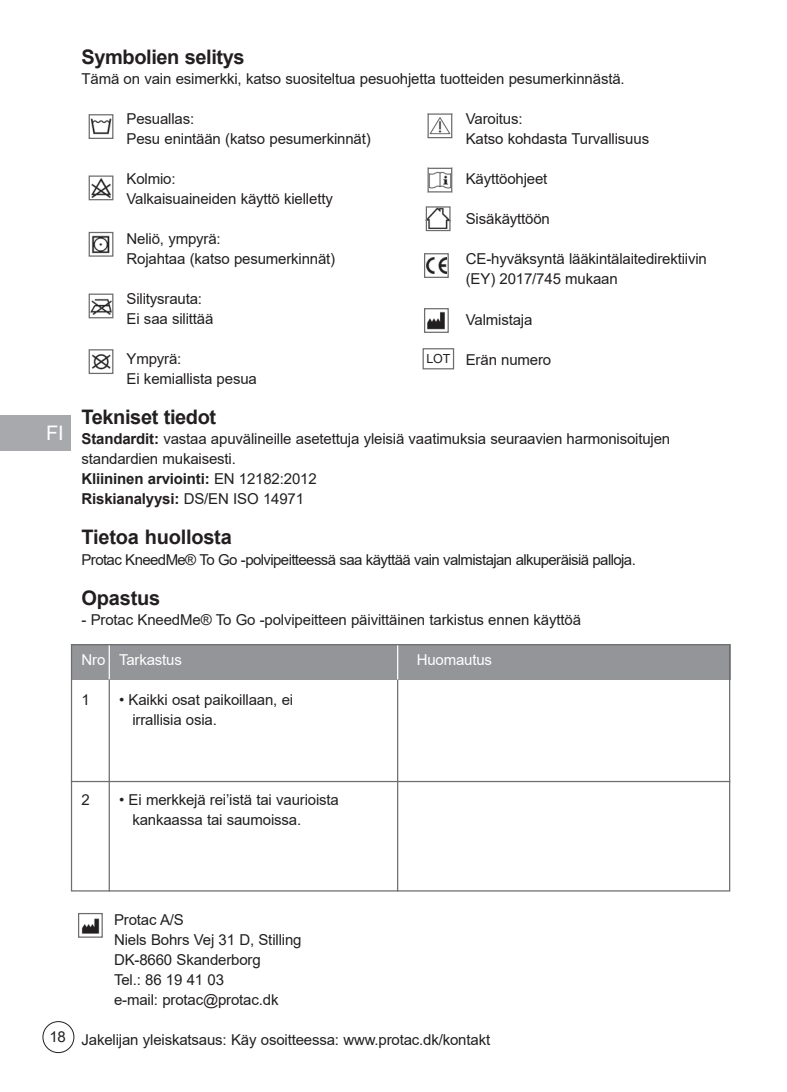
<style>
.page{position:relative;width:787px;height:1092px;background:#fff}
.page>*{position:absolute;margin:0;border:0;box-sizing:border-box;transform-origin:0 0}
.t1{font:700 20px "Arial";letter-spacing:-.02em;color:#231f20}
.t2{font:20px "Arial";color:#fff}
.t3{font:15px/20px "Arial";letter-spacing:-.01em;color:#231f20}
.t4{font:15px "Arial";letter-spacing:-.04em;color:#231f20}
.t5{font:15px "Arial";letter-spacing:-.01em;color:#fff}
.s1{font-weight:700}
.s2{font-size:12.5px}
</style>
<div class="page">
<div style="left:43px;top:1021px;width:31px;height:31px;border:1px solid #231f20;border-radius:50%"></div>
<div style="left:71px;top:644px;width:659px;height:35px;background:#939598"></div>
<div style="left:71px;top:644px;width:659px;height:247px;border:1px solid #6c6d70"></div>
<hr style="left:71px;top:780px;width:659px;height:2px;background:#6c6d70">
<hr style="left:397px;top:679px;width:1px;height:212px;background:#6c6d70">
<hr style="left:397px;top:645px;width:1px;height:34px;background:#fff">
<hr style="left:109px;top:645px;width:1px;height:34px;background:#fff">
<hr style="left:109px;top:679px;width:1px;height:212px;background:#6c6d70">
<img style="left:80px;top:914px;width:21px;height:20px">
<div style="left:78px;top:912px;width:25px;height:25px;border:1px solid #6c6d70"></div>
<div style="left:0;top:415px;width:71px;height:35px;background:#a8a9ad"></div>
<img style="left:429px;top:117px;width:21px;height:18px">
<div style="left:427px;top:113px;width:25px;height:25px;border:1px solid #6c6d70"></div>
<img style="left:91px;top:178px;width:20px;height:19px">
<div style="left:89px;top:175px;width:24px;height:25px;border:1px solid #6c6d70"></div>
<img style="left:429px;top:171px;width:21px;height:18px">
<div style="left:427px;top:168px;width:25px;height:24px;border:1px solid #6c6d70"></div>
<img style="left:91px;top:235px;width:19px;height:19px">
<div style="left:89px;top:232px;width:24px;height:25px;border:1px solid #6c6d70"></div>
<img style="left:428px;top:208px;width:20px;height:20px">
<div style="left:426px;top:206px;width:24px;height:25px;border:1px solid #6c6d70"></div>
<img style="left:91px;top:298px;width:20px;height:16px">
<div style="left:89px;top:293px;width:24px;height:25px;border:1px solid #6c6d70"></div>
<img style="left:427px;top:258px;width:19px;height:15px">
<div style="left:424px;top:253px;width:25px;height:25px;border:1px solid #6c6d70"></div>
<img style="left:427px;top:311px;width:18px;height:19px">
<div style="left:424px;top:308px;width:25px;height:25px;border:1px solid #6c6d70"></div>
<img style="left:91px;top:354px;width:20px;height:16px">
<div style="left:89px;top:349px;width:24px;height:25px;border:1px solid #6c6d70"></div>
<img style="left:91px;top:118px;width:20px;height:17px">
<div style="left:89px;top:114px;width:24px;height:25px;border:1px solid #6c6d70"></div>
<div style="left:422px;top:348px;width:32px;height:21px;border:1px solid #6c6d70"></div>
<h1 class="t2" style="left:46px;top:419px;width:19px">FI</h1>
<h1 class="t1" style="left:81px;top:43px;width:165px">Symbolien selitys</h1>
<p class="t3" style="left:81px;top:69px;width:544px">Tämä on vain esimerkki, katso suositeltua pesuohjetta tuotteiden pesumerkinnästä.</p>
<p class="t3" style="left:126px;top:109px;width:246px">Pesuallas:<br>Pesu enintään (katso pesumerkinnät)</p>
<p class="t3" style="left:126px;top:169px;width:208px">Kolmio:<br>Valkaisuaineiden käyttö kielletty</p>
<p class="t3" style="left:126px;top:229px;width:210px">Neliö, ympyrä:<br>Rojahtaa (katso pesumerkinnät)</p>
<p class="t3" style="left:126px;top:289px;width:88px">Silitysrauta:<br>Ei saa silittää</p>
<p class="t3" style="left:126px;top:349px;width:132px">Ympyrä:<br>Ei kemiallista pesua</p>
<h1 class="t1" style="left:81px;top:403px;width:136px">Tekniset tiedot</h1>
<p class="t3" style="left:81px;top:429px;width:590px"><span class="s1">Standardit:</span> vastaa apuvälineille asetettuja yleisiä vaatimuksia seuraavien harmonisoitujen standardien mukaisesti.<br><span class="s1">Kliininen arviointi:</span> EN 12182:2012<br><span class="s1">Riskianalyysi:</span> DS/EN ISO 14971</p>
<h1 class="t1" style="left:81px;top:523px;width:152px">Tietoa huollosta</h1>
<p class="t4" style="left:81px;top:549px;width:556px">Protac KneedMe® To Go -polvipeitteessä saa käyttää vain valmistajan alkuperäisiä palloja.</p>
<h1 class="t1" style="left:81px;top:583px;width:80px">Opastus</h1>
<p class="t3" style="left:81px;top:609px;width:501px">- Protac KneedMe® To Go -polvipeitteen päivittäinen tarkistus ennen käyttöä</p>
<p class="t5" style="left:81px;top:649px;width:102px">Nro Tarkastus</p>
<p class="t5" style="left:416px;top:649px;width:77px">Huomautus</p>
<p class="t3" style="left:81px;top:689px;width:10px">1</p>
<p class="t3" style="left:132px;top:689px;width:162px;text-indent:-13px">• Kaikki osat paikoillaan, ei irrallisia osia.</p>
<p class="t3" style="left:466px;top:109px;width:185px">Varoitus:<br>Katso kohdasta Turvallisuus</p>
<p class="t3" style="left:466px;top:169px;width:83px">Käyttöohjeet</p>
<p class="t3" style="left:466px;top:209px;width:86px">Sisäkäyttöön</p>
<p class="t3" style="left:466px;top:249px;width:243px">CE-hyväksyntä lääkintälaitedirektiivin (EY) 2017/745 mukaan</p>
<p class="t3" style="left:466px;top:309px;width:68px">Valmistaja</p>
<p class="t3" style="left:426px;top:349px;width:126px"><span class="s2">LOT</span> Erän numero</p>
<p class="t3" style="left:81px;top:789px;width:10px">2</p>
<p class="t3" style="left:132px;top:789px;width:208px;text-indent:-13px">• Ei merkkejä rei’istä tai vaurioista kankaassa tai saumoissa.</p>
<p class="t3" style="left:50px;top:1026px;width:18px">18</p>
<p class="t3" style="left:114px;top:909px;width:189px">Protac A/S<br>Niels Bohrs Vej 31 D, Stilling<br>DK-8660 Skanderborg<br>Tel.: 86 19 41 03<br>e-mail: protac@protac.dk</p>
<p class="t3" style="left:81px;top:1029px;width:410px">Jakelijan yleiskatsaus: Käy osoitteessa: www.protac.dk/kontakt</p>
</div>
